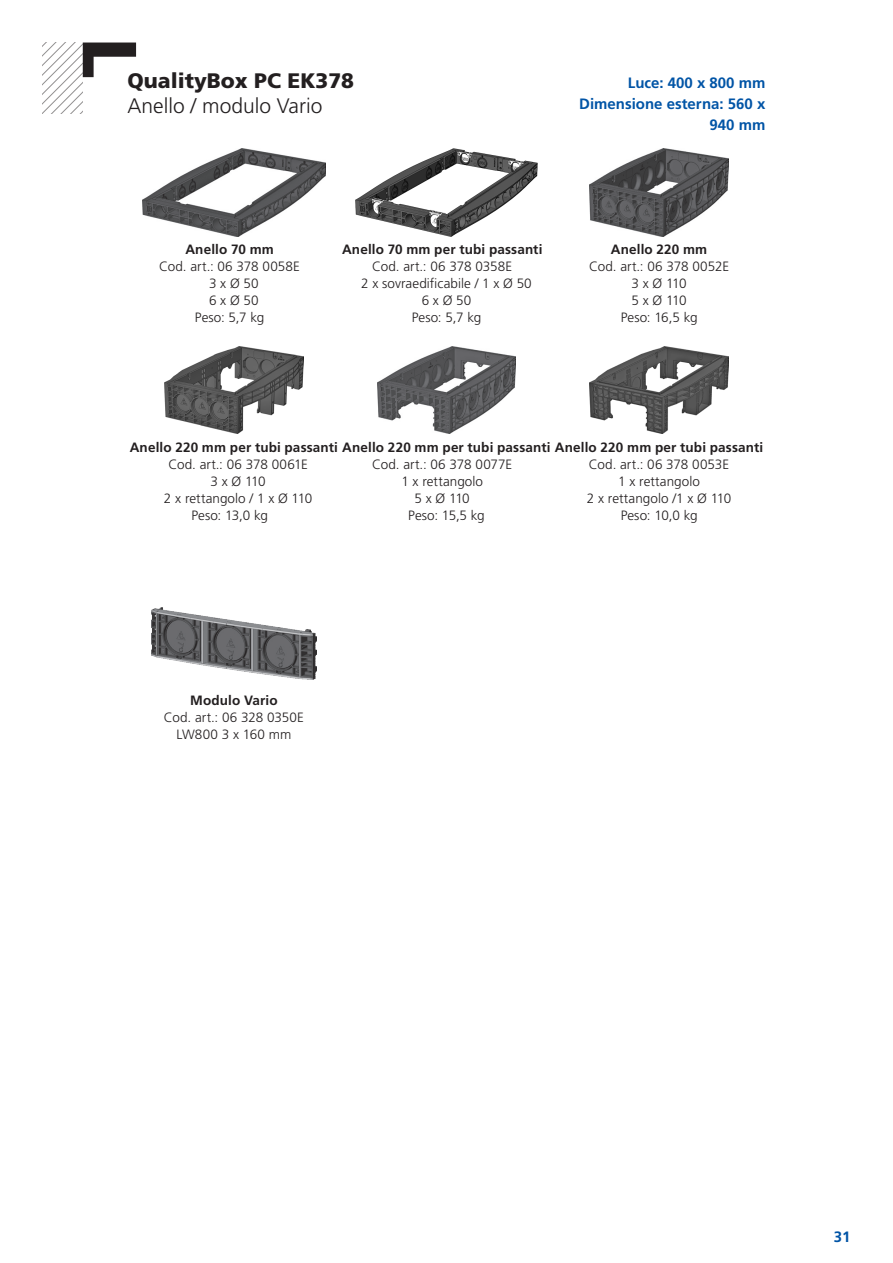
<style>
.page{position:relative;width:893px;height:1263px;background:#fff}
.page>*{position:absolute;margin:0;border:0;box-sizing:border-box;transform-origin:0 0}
._01_Überschrift{font:300 21px "Frutiger LT Pro";color:#231f20}
._01_Überschrift-2{font:900 21px "Frutiger LT Pro";color:#231f20}
._02_Lichtes_Maß{font:700 15px/21px "Frutiger LT Pro";color:#0154a6;text-align:right}
._05_Text_mittig{font:300 13.5px "Frutiger LT Pro";letter-spacing:.005em;color:#231f20}
._05_Text_mittig-2{font:700 13.5px "Frutiger LT Pro";letter-spacing:.01em;color:#231f20}
</style>
<div class="page">
<img style="left:142px;top:149px;width:183px;height:87px">
<img style="left:356px;top:149px;width:181px;height:87px">
<img style="left:589px;top:149px;width:140px;height:87px">
<img style="left:165px;top:347px;width:138px;height:87px">
<img style="left:377px;top:347px;width:139px;height:87px">
<img style="left:590px;top:347px;width:138px;height:87px">
<img style="left:151px;top:607px;width:165px;height:72px">
<svg style="left:43px;top:43px;width:93px;height:70px"></svg>
<p class="_01_Überschrift-2" style="left:128px;top:68px;width:228px">QualityBox PC EK378</p>
<p class="_01_Überschrift" style="left:128px;top:94px;width:196px">Anello / modulo Vario</p>
<p class="_02_Lichtes_Maß" style="left:628px;top:72px;width:139px">Luce: 400 x 800 mm</p>
<p class="_02_Lichtes_Maß" style="left:579px;top:93px;width:188px">Dimensione esterna: 560 x<br>940 mm</p>
<p class="_05_Text_mittig-2" style="left:185px;top:241px;width:90px">Anello 70 mm</p>
<p class="_05_Text_mittig-2" style="left:342px;top:241px;width:202px">Anello 70 mm per tubi passanti</p>
<p class="_05_Text_mittig-2" style="left:611px;top:241px;width:98px">Anello 220 mm</p>
<p class="_05_Text_mittig" style="left:159px;top:258px;width:142px">Cod. art.: 06 378 0058E</p>
<p class="_05_Text_mittig" style="left:372px;top:258px;width:142px">Cod. art.: 06 378 0358E</p>
<p class="_05_Text_mittig" style="left:589px;top:258px;width:141px">Cod. art.: 06 378 0052E</p>
<p class="_05_Text_mittig" style="left:209px;top:275px;width:51px">3 x Ø 50</p>
<p class="_05_Text_mittig" style="left:361px;top:275px;width:172px">2 x sovraedificabile / 1 x Ø 50</p>
<p class="_05_Text_mittig" style="left:631px;top:275px;width:57px">3 x Ø 110</p>
<p class="_05_Text_mittig" style="left:209px;top:292px;width:51px">6 x Ø 50</p>
<p class="_05_Text_mittig" style="left:422px;top:292px;width:51px">6 x Ø 50</p>
<p class="_05_Text_mittig" style="left:631px;top:292px;width:57px">5 x Ø 110</p>
<p class="_05_Text_mittig" style="left:195px;top:309px;width:71px">Peso: 5,7 kg</p>
<p class="_05_Text_mittig" style="left:412px;top:309px;width:71px">Peso: 5,7 kg</p>
<p class="_05_Text_mittig" style="left:621px;top:309px;width:78px">Peso: 16,5 kg</p>
<p class="_05_Text_mittig-2" style="left:130px;top:439px;width:635px">Anello 220 mm per tubi passanti Anello 220 mm per tubi passanti Anello 220 mm per tubi passanti</p>
<p class="_05_Text_mittig" style="left:168px;top:456px;width:141px">Cod. art.: 06 378 0061E</p>
<p class="_05_Text_mittig" style="left:372px;top:456px;width:142px">Cod. art.: 06 378 0077E</p>
<p class="_05_Text_mittig" style="left:589px;top:456px;width:142px">Cod. art.: 06 378 0053E</p>
<p class="_05_Text_mittig" style="left:211px;top:473px;width:57px">3 x Ø 110</p>
<p class="_05_Text_mittig" style="left:401px;top:473px;width:83px">1 x rettangolo</p>
<p class="_05_Text_mittig" style="left:618px;top:473px;width:83px">1 x rettangolo</p>
<p class="_05_Text_mittig" style="left:164px;top:490px;width:150px">2 x rettangolo / 1 x Ø 110</p>
<p class="_05_Text_mittig" style="left:415px;top:490px;width:57px">5 x Ø 110</p>
<p class="_05_Text_mittig" style="left:587px;top:490px;width:146px">2 x rettangolo /1 x Ø 110</p>
<p class="_05_Text_mittig" style="left:191px;top:507px;width:78px">Peso: 13,0 kg</p>
<p class="_05_Text_mittig" style="left:408px;top:507px;width:78px">Peso: 15,5 kg</p>
<p class="_05_Text_mittig" style="left:621px;top:507px;width:78px">Peso: 10,0 kg</p>
<p class="_05_Text_mittig-2" style="left:190px;top:692px;width:89px">Modulo Vario</p>
<p class="_05_Text_mittig" style="left:164px;top:709px;width:142px">Cod. art.: 06 328 0350E</p>
<p class="_05_Text_mittig" style="left:176px;top:726px;width:116px">LW800 3 x 160 mm</p>
<p class="_02_Lichtes_Maß" style="left:834px;top:1226px;width:18px">31</p>
</div>
